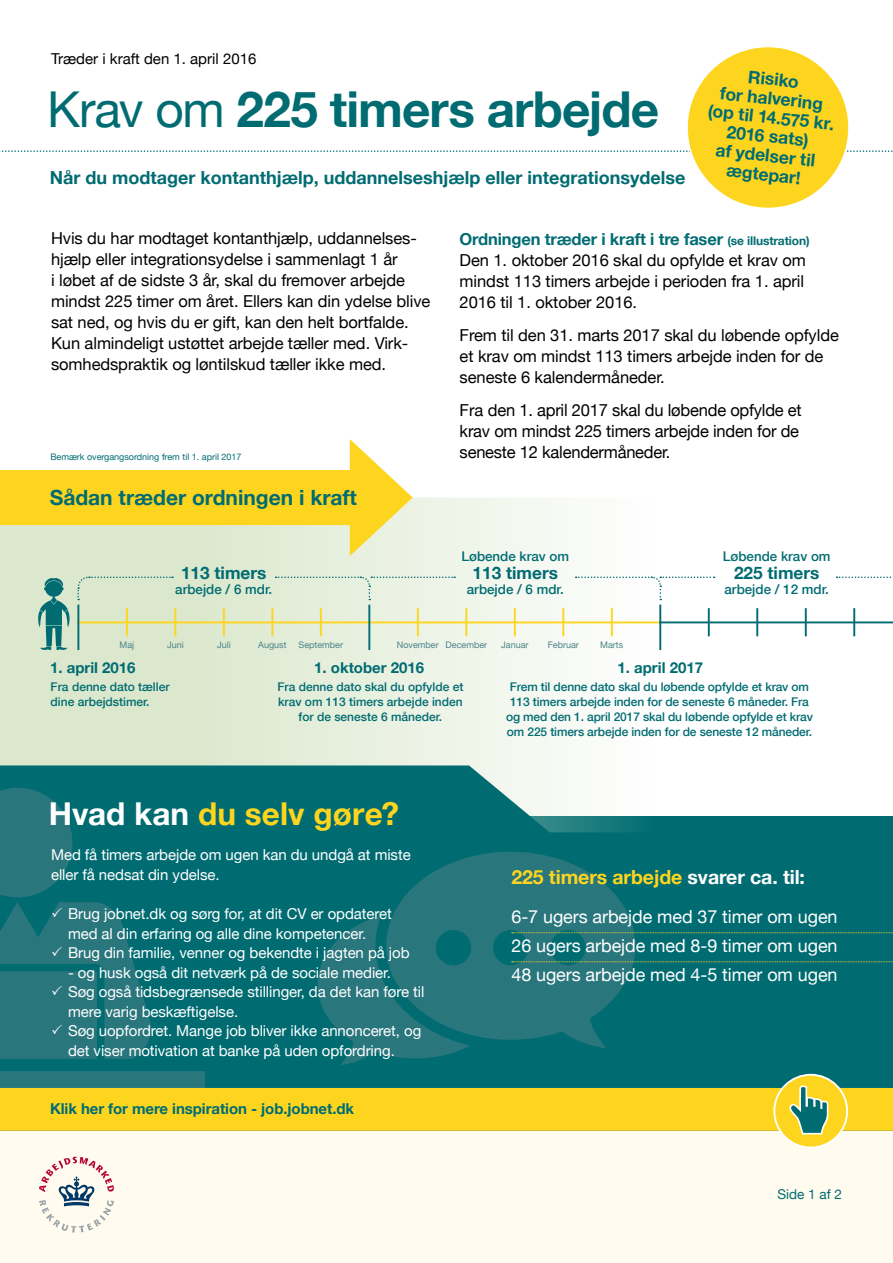
<style>
.page{position:relative;width:893px;height:1263px;background:#fff}
.page>*{position:absolute;margin:0;border:0;box-sizing:border-box;transform-origin:0 0}
.t1{font:700 49.5px "Helvetica Neue";letter-spacing:-.02em;color:#006c72}
.t2{font:700 31.5px "Helvetica Neue";letter-spacing:.005em;color:#fed51e}
.t3{font:700 21px "Helvetica Neue";color:#006c72}
.t4{font:700 19.5px "Helvetica Neue";letter-spacing:-.005em;color:#fed51e}
.t5{font:18px/29.1px "Helvetica Neue";letter-spacing:-.005em;color:#fff;text-align:justify}
.t6{font:700 18px "Helvetica Neue";color:#006c72}
.t7{font:700 17.55px/19px "Helvetica Neue";color:#006c72;text-align:center}
.t8{font:700 17.25px "Helvetica Neue";color:#006c72}
.t9{font:16.8px/21px "Helvetica Neue";letter-spacing:-.015em;color:#000}
.t10{font:16.5px/21px "Helvetica Neue";letter-spacing:-.005em;color:#000}
.t11{font:15px/19.5px "Helvetica Neue";letter-spacing:-.005em;color:#fff}
.t12{font:700 15px "Helvetica Neue";letter-spacing:-.005em;color:#006c72}
.t13{font:15px "Helvetica Neue";color:#000}
.t14{font:13.5px "Helvetica Neue";color:#006c72}
.t15{font:500 13.35px "Helvetica Neue";color:#006c72}
.t16{font:500 12px/15px "Helvetica Neue";letter-spacing:-.01em;color:#006c72;text-align:center}
.t17{font:9px "Helvetica Neue";color:#4b8389}
.t18{font:9px "Helvetica Neue";color:#006c72}
.s1{font-weight:400}
.s2{font-weight:700;color:#006c72}
.s3{font-weight:700;font-size:12px;color:#006c72}
.s4{font-size:16.5px}
.s5{color:#fff}
</style>
<div class="page">
<div style="left:0;top:816px;width:893px;height:324px;background:#006c72"></div>
<svg style="left:0;top:497px;width:893px;height:268px"></svg>
<div style="left:0;top:470px;width:368px;height:55px;background:#fed51e"></div>
<svg style="left:350px;top:439px;width:63px;height:117px"></svg>
<svg style="left:0;top:150px;width:893px;height:2px"></svg>
<hr style="left:77px;top:621px;width:583px;height:2px;background:#fed51e">
<hr style="left:659px;top:621px;width:234px;height:2px;background:#006c72">
<hr style="left:77px;top:605px;width:2px;height:45px;background:#006c72">
<hr style="left:368px;top:605px;width:2px;height:45px;background:#006c72">
<hr style="left:659px;top:605px;width:2px;height:45px;background:#006c72">
<hr style="left:126px;top:608px;width:2px;height:28px;background:#fed51e">
<hr style="left:174px;top:608px;width:2px;height:28px;background:#fed51e">
<hr style="left:223px;top:608px;width:2px;height:28px;background:#fed51e">
<hr style="left:271px;top:608px;width:2px;height:28px;background:#fed51e">
<hr style="left:320px;top:608px;width:2px;height:28px;background:#fed51e">
<hr style="left:417px;top:608px;width:2px;height:28px;background:#fed51e">
<hr style="left:465px;top:608px;width:2px;height:28px;background:#fed51e">
<hr style="left:514px;top:608px;width:2px;height:28px;background:#fed51e">
<hr style="left:562px;top:608px;width:2px;height:28px;background:#fed51e">
<hr style="left:611px;top:608px;width:2px;height:28px;background:#fed51e">
<hr style="left:708px;top:608px;width:2px;height:28px;background:#006c72">
<hr style="left:756px;top:608px;width:2px;height:28px;background:#006c72">
<hr style="left:805px;top:608px;width:2px;height:28px;background:#006c72">
<hr style="left:853px;top:608px;width:2px;height:28px;background:#006c72">
<svg style="left:37px;top:576px;width:34px;height:74px;background:#79b0a4"></svg>
<svg style="left:77px;top:576px;width:96px;height:24px;background:#d4e4ca"></svg>
<div style="left:0;top:1131px;width:893px;height:132px;background:#fffbee"></div>
<svg style="left:39px;top:1157px;width:75px;height:75px"></svg>
<svg style="left:836px;top:576px;width:57px;height:2px"></svg>
<svg style="left:576px;top:576px;width:139px;height:24px"></svg>
<svg style="left:276px;top:576px;width:179px;height:24px;background:#e2ecdc"></svg>
<div style="left:687px;top:47px;width:162px;height:161px;background:#fed51e;border-radius:50%"></div>
<div style="left:0;top:1070px;width:205px;height:27px;background:#2a767d"></div>
<div style="left:774px;top:1075px;width:73px;height:72px;background:#fed51e;border-radius:50%"></div>
<div style="left:773px;top:1074px;width:75px;height:74px;border:2px solid #fff;border-radius:50%"></div>
<svg style="left:0;top:1085px;width:893px;height:49px"></svg>
<svg style="left:0;top:765px;width:893px;height:300px"></svg>
<p class="t13" style="left:51px;top:49px;width:207px">Træder i kraft den 1. april 2016</p>
<h1 class="t1" style="left:47px;top:79px;width:613px"><span class="s1">Krav om</span> 225 timers arbejde</h1>
<p class="t6" style="left:50px;top:166px;width:637px">Når du modtager kontanthjælp, uddannelseshjælp eller integrationsydelse</p>
<p class="t7" style="left:713px;top:63px;width:128px;rotate:6deg">Risiko<br>for halvering (op til 14.575 kr.<br>2016 sats)<br>af ydelser til ægtepar!</p>
<p class="t10" style="left:51px;top:228px;width:381px">Hvis du har modtaget kontanthjælp, uddannelses&shy;hjælp eller integrationsydelse i sammenlagt 1 år<br>i løbet af de sidste 3 år, skal du fremover arbejde mindst 225 timer om året. Ellers kan din ydelse blive sat ned, og hvis du er gift, kan den helt bortfalde.<br>Kun almindeligt ustøttet arbejde tæller med. Virk&shy;somhedspraktik og løntilskud tæller ikke med.</p>
<p class="t10" style="left:460px;top:228px;width:351px"><span class="s2">Ordningen træder i kraft i tre faser</span> <span class="s3">(se illustration)<br></span>Den 1. oktober 2016 skal du opfylde et krav om mindst 113 timers arbejde i perioden fra 1. april 2016 til 1. oktober 2016.</p>
<p class="t10" style="left:460px;top:324px;width:381px">Frem til den 31. marts 2017 skal du løbende opfylde et krav om mindst 113 timers arbejde inden for de seneste 6 kalendermåneder.</p>
<p class="t9" style="left:460px;top:399px;width:344px"><span class="s4">Fra d</span>en 1. april 2017 skal du løbende opfylde et krav om mindst 225 timers arbejde inden for de seneste 12 kalendermåneder.</p>
<p class="t18" style="left:50px;top:452px;width:193px">Bemærk overgangsordning frem til 1. april 2017</p>
<p class="t3" style="left:50px;top:484px;width:309px">Sådan træder ordningen i kraft</p>
<p class="t8" style="left:181px;top:562px;width:87px">113 timers</p>
<p class="t15" style="left:175px;top:581px;width:98px">arbejde / 6 mdr.</p>
<p class="t15" style="left:461px;top:548px;width:109px">Løbende krav om</p>
<p class="t8" style="left:473px;top:562px;width:87px">113 timers</p>
<p class="t15" style="left:467px;top:581px;width:98px">arbejde / 6 mdr.</p>
<p class="t17" style="left:217px;top:639px;width:15px">Juli</p>
<p class="t17" style="left:258px;top:639px;width:30px">August</p>
<p class="t17" style="left:299px;top:639px;width:46px">September</p>
<p class="t17" style="left:397px;top:639px;width:92px">November December</p>
<p class="t17" style="left:501px;top:639px;width:29px">Januar</p>
<p class="t17" style="left:548px;top:639px;width:33px">Februar</p>
<p class="t17" style="left:600px;top:639px;width:25px">Marts</p>
<p class="t12" style="left:617px;top:658px;width:87px">1. april 2017</p>
<p class="t17" style="left:120px;top:639px;width:16px">Maj</p>
<p class="t17" style="left:167px;top:639px;width:18px">Juni</p>
<p class="t12" style="left:50px;top:658px;width:87px">1. april 2016</p>
<p class="t12" style="left:314px;top:658px;width:112px">1. oktober 2016</p>
<p class="t15" style="left:723px;top:548px;width:109px">Løbende krav om</p>
<p class="t8" style="left:734px;top:562px;width:87px">225 timers</p>
<p class="t15" style="left:724px;top:581px;width:106px">arbejde / 12 mdr.</p>
<p class="t16" style="left:51px;top:679px;width:120px;text-align:left">Fra denne dato tæller dine arbejdstimer.</p>
<p class="t16" style="left:506px;top:679px;width:308px">Frem til denne dato skal du løbende opfylde et krav om 113 timers arbejde inden for de seneste 6 måneder. Fra og med den 1. april 2017 skal du løbende opfylde et krav om 225 timers arbejde inden for de seneste 12 måneder.</p>
<p class="t16" style="left:277px;top:679px;width:188px">Fra denne dato skal du opfylde et krav om 113 timers arbejde inden for de seneste 6 måneder.</p>
<h2 class="t2" style="left:49px;top:794px;width:352px"><span class="s5">Hvad kan</span> du selv gøre?</h2>
<p class="t11" style="left:51px;top:845px;width:361px">Med få timers arbejde om ugen kan du undgå at miste eller få nedsat din ydelse.</p>
<p class="t11" style="left:68px;top:904px;width:343px">Brug jobnet.dk og sørg for, at dit CV er opdateret med al din erfaring og alle dine kompetencer.<br>Brug din familie, venner og bekendte i jagten på job</p>
<p class="t11" style="left:68px;top:962px;width:358px">- og husk også dit netværk på de sociale medier.<br>Søg også tidsbegrænsede stillinger, da det kan føre til mere varig beskæftigelse.<br>Søg uopfordret. Mange job bliver ikke annonceret, og det viser motivation at banke på uden opfordring.</p>
<p class="t12" style="left:50px;top:1100px;width:306px">Klik her for mere inspiration - job.jobnet.dk</p>
<p class="t4" style="left:511px;top:865px;width:295px">225 timers arbejde <span class="s5">svarer ca. til:</span></p>
<p class="t5" style="left:511px;top:902px;width:328px">6-7 ugers arbejde med 37 timer om ugen 26 ugers arbejde med 8-9 timer om ugen 48 ugers arbejde med 4-5 timer om ugen</p>
<p class="t14" style="left:777px;top:1186px;width:66px">Side 1 af 2</p>
</div>
